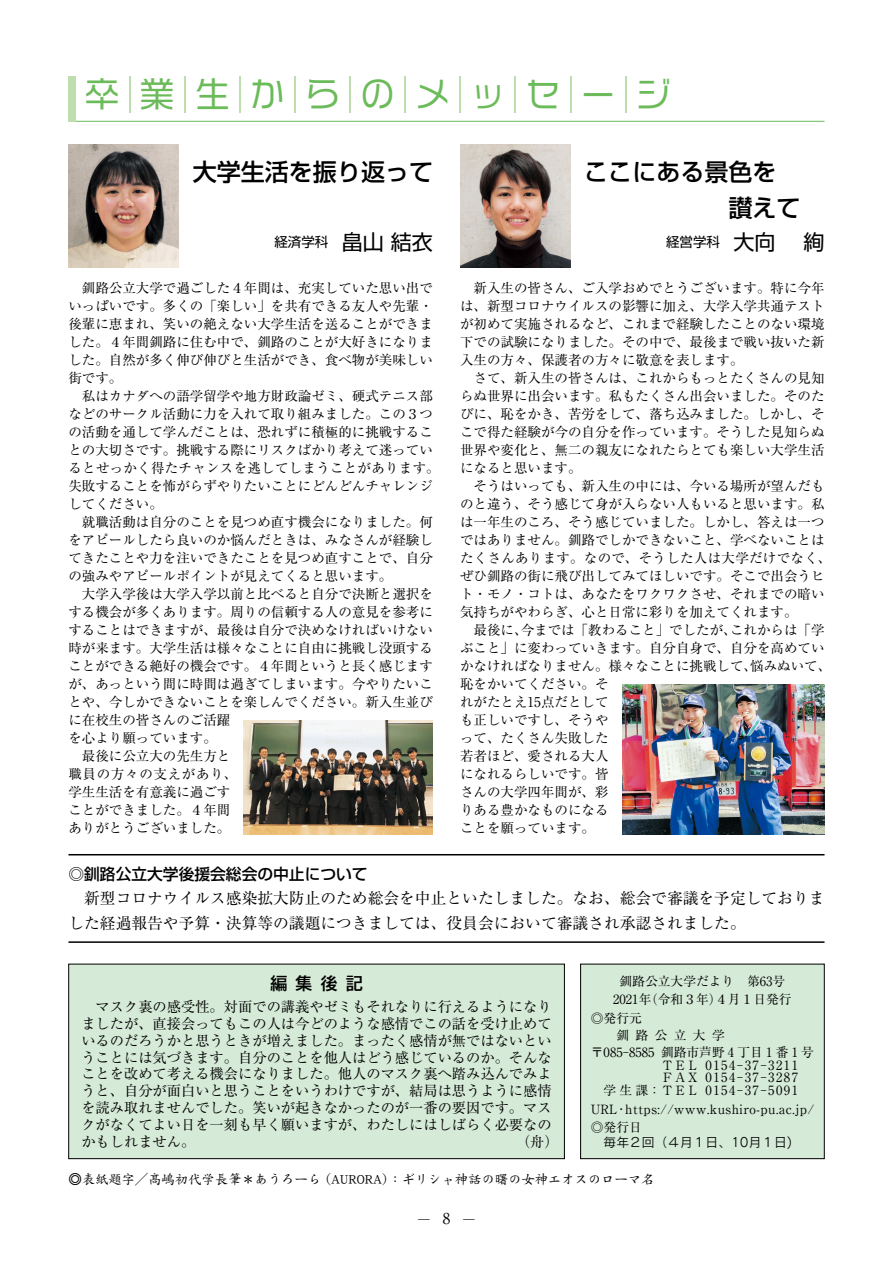
<style>
.page{position:relative;width:893px;height:1263px;background:#fff}
.page>*{position:absolute;margin:0;border:0;box-sizing:border-box;transform-origin:0 0}
.t1{font:500 34.5px "Logo G Std";letter-spacing:.6em;color:#6cbb5a}
.t2{font:500 24px "Shin Go Pr 6 N";color:#000}
.t3{font:18px "Rodin Pro N DB";color:#000}
.t4{font:15.75px/24.5px "Ryumin Pr 6 N";color:#000}
.t5{font:500 15.75px "Shin Go Pr 6 N";color:#000}
.t6{font:15px "Koz Min Pr 6 N";color:#000}
.t7{font:15px "Ryumin Pr 6 N";color:#000}
.t8{font:14.25px/16.8px "Ryumin Pr 6 N";color:#000;text-align:justify}
.t9{font:13.5px/18px "Ryumin Pr 6 N";color:#000;text-align:justify}
.t10{font:13.5px "DF Kai Sho Pro 5 W5";letter-spacing:-.015em;color:#000}
.t11{font:13.5px "Shin Go Pr 6 N";color:#000}
.t12{font:13.5px "Ryumin Pr 6 N";letter-spacing:.05em;color:#000}
.t13{font:12.75px/16.6px "Ryumin Pr 6 N";color:#000;text-align:center}
.t14{font:12.75px/12.9px "Ryumin Pr 6 N";letter-spacing:.115em;color:#000}
.t15{font:12.75px/18.1px "Ryumin Pr 6 N";letter-spacing:.04em;color:#000}
.t16{font:12.75px "Rodin Pro N M";color:#000}
.s1{font-size:21px}
</style>
<div class="page">
<div style="left:69px;top:964px;width:495px;height:195px;background:#d5ead7"></div>
<div style="left:68px;top:964px;width:497px;height:195px;border:1px solid #000"></div>
<div style="left:581px;top:964px;width:243px;height:195px;background:#d5ead7"></div>
<div style="left:580px;top:964px;width:244px;height:195px;border:1px solid #000"></div>
<hr style="left:68px;top:854px;width:756px;height:1px;background:#000">
<hr style="left:68px;top:941px;width:756px;height:2px;background:#000">
<hr style="left:129px;top:77px;width:1px;height:35px;background:#bfdeae">
<hr style="left:184px;top:77px;width:1px;height:35px;background:#bfdeae">
<hr style="left:239px;top:77px;width:2px;height:35px;background:#bfdeae">
<hr style="left:294px;top:77px;width:2px;height:35px;background:#bfdeae">
<hr style="left:349px;top:77px;width:2px;height:35px;background:#bfdeae">
<hr style="left:68px;top:121px;width:756px;height:1px;background:#6cbb5a">
<div style="left:68px;top:76px;width:8px;height:46px;background:#bfdeae"></div>
<hr style="left:404px;top:77px;width:2px;height:35px;background:#bfdeae">
<hr style="left:460px;top:77px;width:1px;height:35px;background:#bfdeae">
<hr style="left:515px;top:77px;width:1px;height:35px;background:#bfdeae">
<hr style="left:570px;top:77px;width:1px;height:35px;background:#bfdeae">
<hr style="left:625px;top:77px;width:1px;height:35px;background:#bfdeae">
<img style="left:460px;top:144px;width:110px;height:124px">
<img style="left:68px;top:144px;width:111px;height:124px">
<img style="left:622px;top:684px;width:202px;height:151px">
<img style="left:244px;top:720px;width:189px;height:115px">
<h1 class="t1" style="left:85px;top:71px;width:587px">卒業生からのメッセージ</h1>
<h2 class="t2" style="left:193px;top:152px;width:241px">大学生活を振り返って</h2>
<h2 class="t2" style="left:584px;top:152px;width:193px">ここにある景色を</h2>
<p class="t11" style="left:274px;top:230px;width:160px">経済学科　<span class="s1">畠山 結衣</span></p>
<p class="t11" style="left:666px;top:230px;width:160px">経営学科　<span class="s1">大向 　絢</span></p>
<p class="t9" style="left:68px;top:278px;width:366px;text-indent:14px">釧路公立大学で過ごした４年間は、充実していた思い出でいっぱいです。多くの「楽しい」を共有できる友人や先輩・後輩に恵まれ、笑いの絶えない大学生活を送ることができました。４年間釧路に住む中で、釧路のことが大好きになりました。自然が多く伸び伸びと生活ができ、食べ物が美味しい街です。</p>
<p class="t9" style="left:68px;top:386px;width:373px;text-align:left;text-indent:14px">私はカナダへの語学留学や地方財政論ゼミ、硬式テニス部などのサークル活動に力を入れて取り組みました。この３つの活動を通して学んだことは、恐れずに積極的に挑戦することの大切さです。挑戦する際にリスクばかり考えて迷っているとせっかく得たチャンスを逃してしまうことがあります。失敗することを怖がらずやりたいことにどんどんチャレンジしてください。</p>
<p class="t9" style="left:68px;top:512px;width:366px;text-indent:14px">就職活動は自分のことを見つめ直す機会になりました。何をアピールしたら良いのか悩んだときは、みなさんが経験してきたことや力を注いできたことを見つめ直すことで、自分の強みやアピールポイントが見えてくると思います。</p>
<p class="t9" style="left:82px;top:584px;width:352px">大学入学後は大学入学以前と比べると自分で決断と選択を</p>
<p class="t9" style="left:68px;top:602px;width:366px">する機会が多くあります。周りの信頼する人の意見を参考に</p>
<p class="t9" style="left:68px;top:620px;width:366px">することはできますが、最後は自分で決めなければいけない</p>
<p class="t9" style="left:68px;top:638px;width:366px">時が来ます。大学生活は様々なことに自由に挑戦し没頭する</p>
<p class="t9" style="left:68px;top:656px;width:366px">ことができる絶好の機会です。４年間というと長く感じます</p>
<p class="t9" style="left:68px;top:674px;width:366px">が、あっという間に時間は過ぎてしまいます。今やりたいこ</p>
<p class="t9" style="left:68px;top:692px;width:366px">とや、今しかできないことを楽しんでください。新入生並び</p>
<p class="t9" style="left:68px;top:710px;width:163px">に在校生の皆さんのご活躍</p>
<p class="t9" style="left:68px;top:728px;width:150px">を心より願っています。</p>
<p class="t9" style="left:82px;top:746px;width:150px">最後に公立大の先生方と</p>
<p class="t12" style="left:68px;top:763px;width:170px">職員の方々の支えがあり、</p>
<p class="t9" style="left:68px;top:782px;width:163px">学生生活を有意義に過ごす</p>
<p class="t9" style="left:68px;top:800px;width:163px">ことができました。４年間</p>
<p class="t9" style="left:68px;top:818px;width:163px">ありがとうございました。</p>
<p class="t9" style="left:460px;top:278px;width:366px;text-indent:14px">新入生の皆さん、ご入学おめでとうございます。特に今年は、新型コロナウイルスの影響に加え、大学入学共通テストが初めて実施されるなど、これまで経験したことのない環境下での試験になりました。その中で、最後まで戦い抜いた新入生の方々、保護者の方々に敬意を表します。</p>
<p class="t9" style="left:460px;top:368px;width:366px;text-indent:14px">さて、新入生の皆さんは、これからもっとたくさんの見知らぬ世界に出会います。私もたくさん出会いました。そのたびに、恥をかき、苦労をして、落ち込みました。しかし、そこで得た経験が今の自分を作っています。そうした見知らぬ世界や変化と、無二の親友になれたらとても楽しい大学生活になると思います。</p>
<p class="t9" style="left:460px;top:476px;width:373px;text-align:left;text-indent:14px">そうはいっても、新入生の中には、今いる場所が望んだものと違う、そう感じて身が入らない人もいると思います。私は一年生のころ、そう感じていました。しかし、答えは一つではありません。釧路でしかできないこと、学べないことはたくさんあります。なので、そうした人は大学だけでなく、ぜひ釧路の街に飛び出してみてほしいです。そこで出会うヒト・モノ・コトは、あなたをワクワクさせ、それまでの暗い気持ちがやわらぎ、心と日常に彩りを加えてくれます。</p>
<p class="t9" style="left:460px;top:620px;width:373px;text-align:left;text-indent:14px">最後に、今までは「教わること」でしたが、これからは「学ぶこと」に変わっていきます。自分自身で、自分を高めていかなければなりません。様々なことに挑戦して、悩みぬいて、恥をかいてください。そ<br>れがたとえ15点だとして<br>も正しいですし、そうや<br>って、たくさん失敗した<br>若者ほど、愛される大人<br>になれるらしいです。皆<br>さんの大学四年間が、彩<br>りある豊かなものになる<br>ことを願っています。</p>
<p class="t5" style="left:68px;top:861px;width:301px">◎釧路公立大学後援会総会の中止について</p>
<p class="t4" style="left:68px;top:885px;width:757px">　新型コロナウイルス感染拡大防止のため総会を中止といたしました。なお、総会で審議を予定しておりました経過報告や予算・決算等の議題につきましては、役員会において審議され承認されました。</p>
<h3 class="t3" style="left:270px;top:972px;width:95px">編集後記</h3>
<p class="t13" style="left:613px;top:971px;width:180px;line-height:18.1px">釧路公立大学だより　第63号<br>2021年（令和３年）４月１日発行</p>
<p class="t13" style="left:591px;top:1010px;width:225px;text-align:left">◎発行元<br>　　釧 路 公 立 大 学<br>〒085-8585 釧路市芦野 4 丁目 1 番 1 号</p>
<p class="t14" style="left:591px;top:1058px;width:222px">　　　　　 ＴＥＬ 0154-37-3211　　　　　 ＦＡＸ 0154-37-3287　　学生課：ＴＥＬ 0154-37-5091</p>
<p class="t15" style="left:591px;top:1099px;width:225px">URL･https://www.kushiro-pu.ac.jp/ ◎発行日</p>
<p class="t16" style="left:591px;top:1134px;width:204px">　毎年２回（４月１日、10月１日）</p>
<p class="t8" style="left:81px;top:998px;width:472px">　マスク裏の感受性。対面での講義やゼミもそれなりに行えるようになりましたが、直接会ってもこの人は今どのような感情でこの話を受け止めているのだろうかと思うときが増えました。まったく感情が無ではないということには気づきます。自分のことを他人はどう感じているのか。そんなことを改めて考える機会になりました。他人のマスク裏へ踏み込んでみようと、自分が面白いと思うことをいうわけですが、結局は思うように感情を読み取れませんでした。笑いが起きなかったのが一番の要因です。マスクがなくてよい日を一刻も早く願いますが、わたしにはしばらく必要なのかもしれません。</p>
<p class="t8" style="left:516px;top:1132px;width:44px">（舟）</p>
<p class="t10" style="left:68px;top:1169px;width:588px">◎表紙題字／髙嶋初代学長筆＊あうろーら（AURORA）：ギリシャ神話の曙の女神エオスのローマ名</p>
<p class="t7" style="left:443px;top:1207px;width:9px">8</p>
<p class="t6" style="left:416px;top:1210px;width:61px">−　　−</p>
</div>
